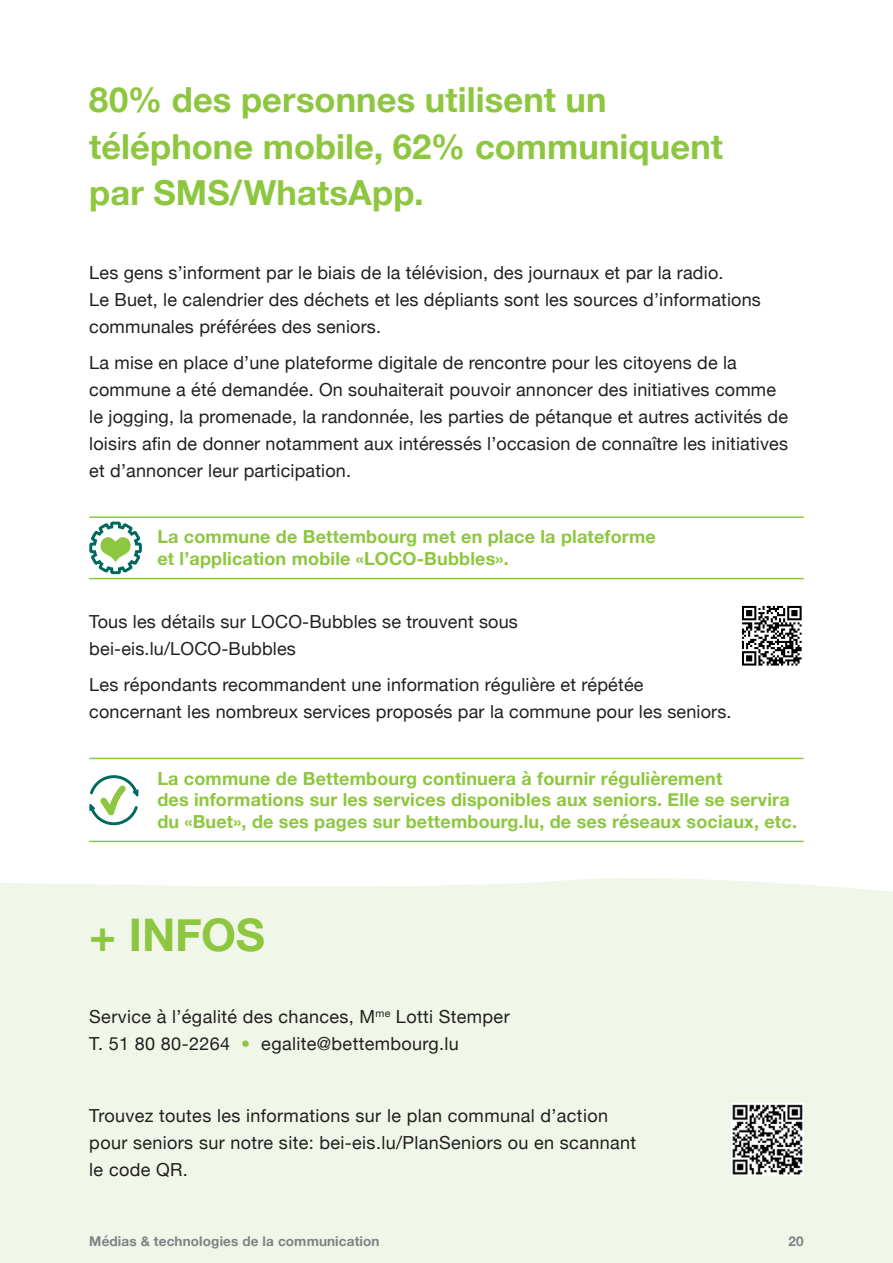
<style>
.page{position:relative;width:893px;height:1263px;background:#fff}
.page>*{position:absolute;margin:0;border:0;box-sizing:border-box;transform-origin:0 0}
.t1{font:700 45px "Helvetica Neue";letter-spacing:-.005em;color:#8dc63f}
.t2{font:700 34.5px/46.5px "Helvetica Neue";letter-spacing:.005em;color:#8dc63f}
.t3{font:18px/27px "Helvetica Neue";letter-spacing:.01em;color:#231f20}
.t4{font:700 18px/21.6px "Helvetica Neue";letter-spacing:.01em;color:#8dc63f}
.t5{font:700 13.5px "Helvetica Neue";letter-spacing:.01em;color:#808285}
</style>
<div class="page">
<div style="left:0;top:878px;width:893px;height:385px;background:#f0f7e8"></div>
<hr style="left:89px;top:516px;width:715px;height:2px;background:#8dc63f">
<hr style="left:89px;top:578px;width:715px;height:1px;background:#8dc63f">
<hr style="left:89px;top:758px;width:715px;height:1px;background:#8dc63f">
<hr style="left:89px;top:841px;width:715px;height:1px;background:#8dc63f">
<svg style="left:89px;top:522px;width:53px;height:52px"></svg>
<svg style="left:89px;top:775px;width:49px;height:50px"></svg>
<img style="left:731px;top:1103px;width:73px;height:73px">
<div style="left:740px;top:604px;width:64px;height:64px;background:linear-gradient(to right,#fff,#fff)"></div>
<svg style="left:742px;top:606px;width:60px;height:60px"></svg>
<svg style="left:243px;top:1040px;width:6px;height:7px"></svg>
<h2 class="t2" style="left:89px;top:78px;width:635px">80% des personnes utilisent un téléphone mobile, 62% communiquent par SMS/WhatsApp.</h2>
<p class="t3" style="left:89px;top:260px;width:673px">Les gens s’informent par le biais de la télévision, des journaux et par la radio.<br>Le Buet, le calendrier des déchets et les dépliants sont les sources d’informations communales préférées des seniors.</p>
<p class="t3" style="left:89px;top:350px;width:700px">La mise en place d’une plateforme digitale de rencontre pour les citoyens de la commune a été demandée. On souhaiterait pouvoir annoncer des initiatives comme le jogging, la promenade, la randonnée, les parties de pétanque et autres activités de loisirs afin de donner notamment aux intéressés l’occasion de connaître les initiatives et d’annoncer leur participation.</p>
<p class="t4" style="left:157px;top:527px;width:500px">La commune de Bettembourg met en place la plateforme et l’application mobile «LOCO-Bubbles».</p>
<p class="t3" style="left:89px;top:609px;width:430px">Tous les détails sur LOCO-Bubbles se trouvent sous bei-eis.lu/LOCO-Bubbles</p>
<p class="t3" style="left:89px;top:672px;width:644px">Les répondants recommandent une information régulière et répétée concernant les nombreux services proposés par la commune pour les seniors.</p>
<p class="t4" style="left:157px;top:768px;width:641px">La commune de Bettembourg continuera à fournir régulièrement<br>des informations sur les services disponibles aux seniors. Elle se servira du «Buet», de ses pages sur bettembourg.lu, de ses réseaux sociaux, etc.</p>
<h1 class="t1" style="left:89px;top:900px;width:177px">+ INFOS</h1>
<p class="t3" style="left:89px;top:1004px;width:422px">Service à l’égalité des chances, M<sup>me</sup> Lotti Stemper<br>T. 51 80 80-2264</p>
<p class="t3" style="left:261px;top:1031px;width:199px">egalite@bettembourg.lu</p>
<p class="t3" style="left:89px;top:1103px;width:548px">Trouvez toutes les informations sur le plan communal d’action pour seniors sur notre site: bei-eis.lu/PlanSeniors ou en scannant le code QR.</p>
<p class="t5" style="left:89px;top:1231px;width:292px">Médias &amp; technologies de la communication</p>
<p class="t5" style="left:788px;top:1231px;width:17px">20</p>
</div>
